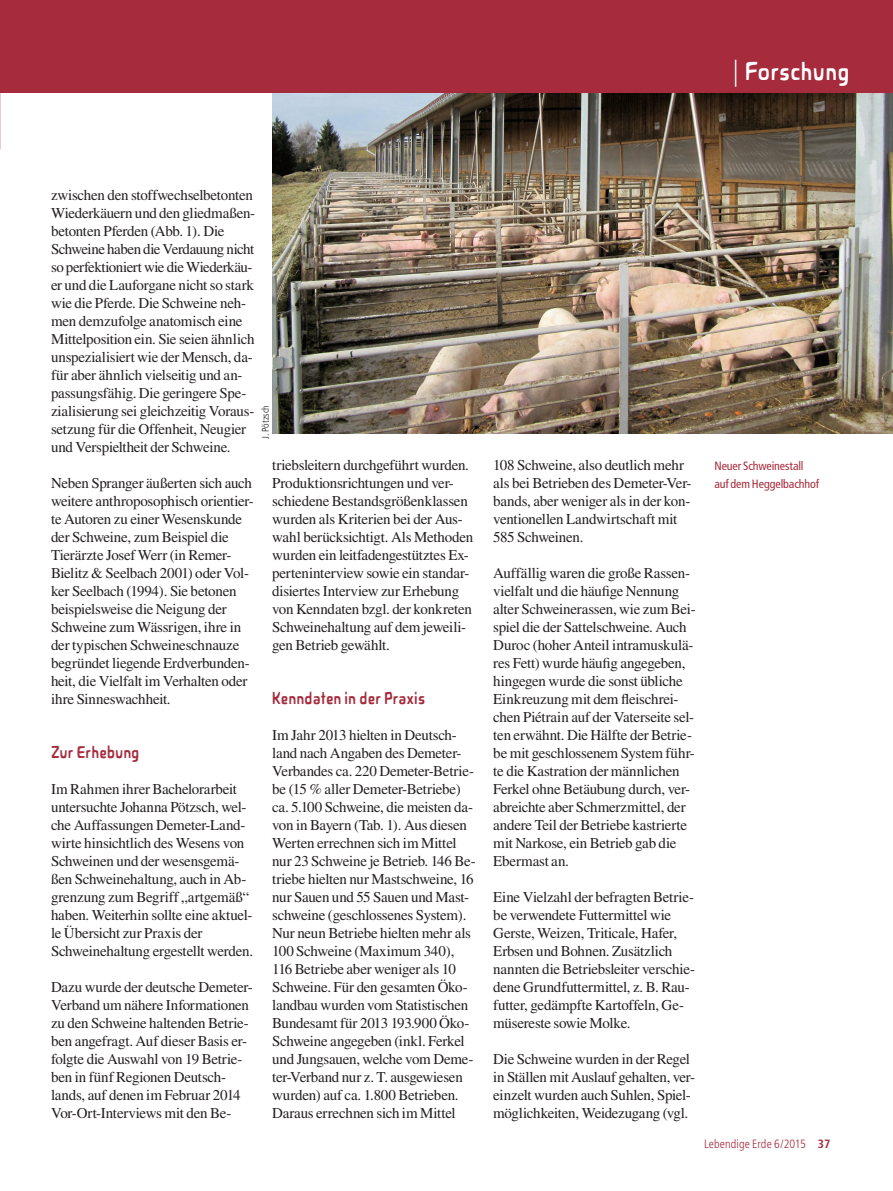
<style>
.page{position:relative;width:893px;height:1191px;background:#fff}
.page>*{position:absolute;margin:0;border:0;box-sizing:border-box;transform-origin:0 0}
.t1{font:27px "Novalis Bold Condensed Roman";color:#fff}
.Zwischenüberschrift{font:18px "Novalis Bold Condensed Roman";letter-spacing:-.005em;color:#a62b3c}
.Times_Flattersatz{font:15px/18px "Times";letter-spacing:-.02em;color:#231f20}
.Rand__Bildzuschrift{font:condensed 12px/18px "Frutiger LT Std";letter-spacing:-.01em;color:#a62b3c}
.t2{font:300 condensed 12px "Frutiger";letter-spacing:.01em;color:#a62b3c}
.Bildnachweis{font:300 condensed 9.75px "Frutiger";color:#231f20}
.s1{font-family:"Frutiger";font-weight:300;font-stretch:condensed}
.s2{font-weight:700}
</style>
<div class="page">
<img style="left:272px;top:93px;width:621px;height:341px">
<div style="left:0;top:0;width:893px;height:93px;background:#a62b3c"></div>
<p class="t1" style="left:733px;top:55px;width:119px"><span class="s1">|</span> Forschung</p>
<p class="Times_Flattersatz" style="left:51px;top:185px;width:206px">zwischen den stoffwechselbetonten Wiederkäuern und den gliedmaßen&shy;betonten Pferden (Abb. 1). Die Schweine haben die Verdauung nicht so perfektioniert wie die Wiederkäu&shy;er und die Lauforgane nicht so stark wie die Pferde. Die Schweine neh&shy;men demzufolge anatomisch eine Mittelposition ein. Sie seien ähnlich unspezialisiert wie der Mensch, da&shy;für aber ähnlich vielseitig und an&shy;passungsfähig. Die geringere Spe&shy;zialisierung sei gleichzeitig Voraus&shy;setzung für die Offenheit, Neugier und Verspieltheit der Schweine.</p>
<p class="Times_Flattersatz" style="left:51px;top:473px;width:204px">Neben Spranger äußerten sich auch weitere anthroposophisch orientier&shy;te Autoren zu einer Wesenskunde der Schweine, zum Beispiel die<br>Tierärzte Josef Werr (in Remer-<br>Bielitz &amp; Seelbach 2001) oder Vol&shy;ker Seelbach (1994). Sie betonen beispielsweise die Neigung der<br>Schweine zum Wässrigen, ihre in der typischen Schweineschnauze begründet liegende Erdverbunden&shy;heit, die Vielfalt im Verhalten oder ihre Sinneswachheit.</p>
<p class="Bildnachweis" style="left:260px;top:439px;width:35px;rotate:-90deg">J. Pötzsch</p>
<p class="Times_Flattersatz" style="left:272px;top:455px;width:203px">triebsleitern durchgeführt wurden.<br>Produktionsrichtungen und ver&shy;schiedene Bestandsgrößenklassen wurden als Kriterien bei der Aus&shy;wahl berücksichtigt. Als Methoden wurden ein leitfadengestütztes Ex&shy;perteninterview sowie ein standar&shy;disiertes Interview zur Erhebung von Kenndaten bzgl. der konkreten Schweinehaltung auf dem jeweili&shy;gen Betrieb gewählt.</p>
<p class="Zwischenüberschrift" style="left:272px;top:687px;width:155px">Kenndaten in der Praxis</p>
<p class="Times_Flattersatz" style="left:272px;top:725px;width:205px">Im Jahr 2013 hielten in Deutsch&shy;land nach Angaben des Demeter-<br>Verbandes ca. 220 Demeter-Betrie&shy;be (15 % aller Demeter-Betriebe) ca. 5.100 Schweine, die meisten da&shy;von in Bayern (Tab. 1). Aus diesen<br>Werten errechnen sich im Mittel nur 23 Schweine je Betrieb. 146 Be&shy;triebe hielten nur Mastschweine, 16 nur Sauen und 55 Sauen und Mast&shy;schweine (geschlossenes System).<br>Nur neun Betriebe hielten mehr als<br>100 Schweine (Maximum 340),<br>116 Betriebe aber weniger als 10<br>Schweine. Für den gesamten Öko&shy;landbau wurden vom Statistischen<br>Bundesamt für 2013 193.900 Öko-<br>Schweine angegeben (inkl. Ferkel und Jungsauen, welche vom Deme&shy;ter-Verband nur z. T. ausgewiesen wurden) auf ca. 1.800 Betrieben.<br>Daraus errechnen sich im Mittel</p>
<p class="Zwischenüberschrift" style="left:51px;top:741px;width:90px">Zur Erhebung</p>
<p class="Times_Flattersatz" style="left:51px;top:779px;width:204px">Im Rahmen ihrer Bachelorarbeit untersuchte Johanna Pötzsch, wel&shy;che Auffassungen Demeter-Land&shy;wirte hinsichtlich des Wesens von Schweinen und der wesensgemä&shy;ßen Schweinehaltung, auch in Ab&shy;grenzung zum Begriff „artgemäß“ haben. Weiterhin sollte eine aktuel&shy;le Übersicht zur Praxis der Schweinehaltung ergestellt werden.</p>
<p class="Times_Flattersatz" style="left:51px;top:977px;width:203px">Dazu wurde der deutsche Demeter-<br>Verband um nähere Informationen zu den Schweine haltenden Betrie&shy;ben angefragt. Auf dieser Basis er&shy;folgte die Auswahl von 19 Betrie&shy;ben in fünf Regionen Deutsch&shy;lands, auf denen im Februar 2014<br>Vor-Ort-Interviews mit den Be-</p>
<p class="Times_Flattersatz" style="left:493px;top:455px;width:200px">108 Schweine, also deutlich mehr als bei Betrieben des Demeter-Ver&shy;bands, aber weniger als in der kon&shy;ventionellen Landwirtschaft mit<br>585 Schweinen.</p>
<p class="Times_Flattersatz" style="left:493px;top:563px;width:204px">Auffällig waren die große Rassen&shy;vielfalt und die häufige Nennung alter Schweinerassen, wie zum Bei&shy;spiel die der Sattelschweine. Auch Duroc (hoher Anteil intramuskulä&shy;res Fett) wurde häufig angegeben, hingegen wurde die sonst übliche Einkreuzung mit dem fleischrei&shy;chen Piétrain auf der Vaterseite sel&shy;ten erwähnt. Die Hälfte der Betrie&shy;be mit geschlossenem System führ&shy;te die Kastration der männlichen Ferkel ohne Betäubung durch, ver&shy;abreichte aber Schmerzmittel, der andere Teil der Betriebe kastrierte mit Narkose, ein Betrieb gab die Ebermast an.</p>
<p class="Times_Flattersatz" style="left:493px;top:887px;width:203px">Eine Vielzahl der befragten Betrie&shy;be verwendete Futtermittel wie Gerste, Weizen, Triticale, Hafer, Erbsen und Bohnen. Zusätzlich nannten die Betriebsleiter verschie&shy;dene Grundfuttermittel, z. B. Rau&shy;futter, gedämpfte Kartoffeln, Ge&shy;müsereste sowie Molke.</p>
<p class="Times_Flattersatz" style="left:493px;top:1049px;width:203px">Die Schweine wurden in der Regel in Ställen mit Auslauf gehalten, ver&shy;einzelt wurden auch Suhlen, Spiel&shy;möglichkeiten, Weidezugang (vgl.</p>
<p class="Rand__Bildzuschrift" style="left:714px;top:456px;width:106px">Neuer Schweinestall auf dem Heggelbachhof</p>
<p class="t2" style="left:704px;top:1137px;width:128px">Lebendige Erde 6/2015 <span class="s2">37</span></p>
</div>
